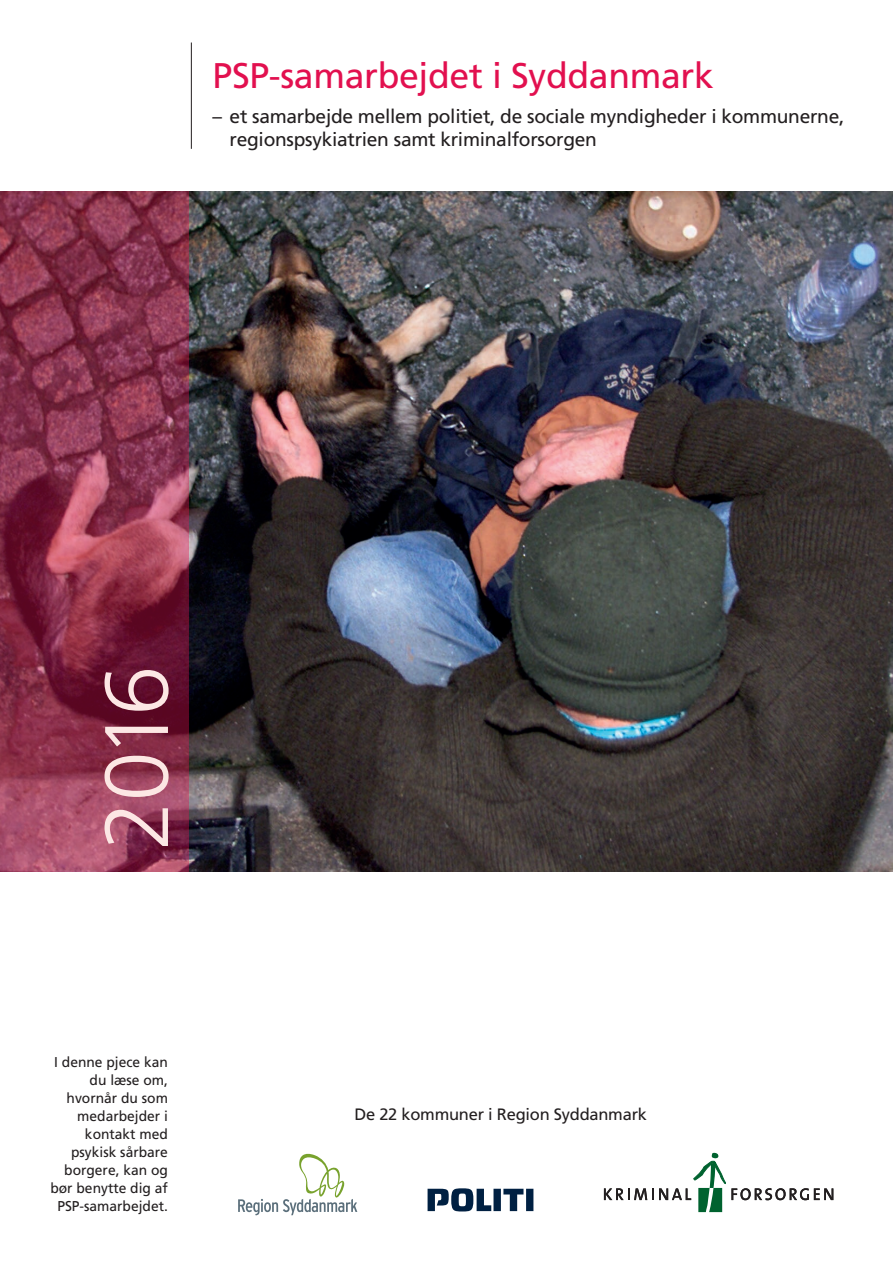
<style>
.page{position:relative;width:893px;height:1263px;background:#fff}
.page>*{position:absolute;margin:0;border:0;box-sizing:border-box;transform-origin:0 0}
.t1{font:300 90px "Frutiger";color:#fce7e4}
.t2{font:35.7px "Frutiger";letter-spacing:-.01em;color:#e2104f}
.t3{font:19.2px/23.2px "Frutiger";letter-spacing:-.015em;color:#231f20}
.t4{font:16.5px "Frutiger";letter-spacing:-.015em;color:#231f20}
.t5{font:14.25px/18px "Frutiger";color:#231f20;text-align:right}
</style>
<div class="page">
<img style="left:189px;top:191px;width:704px;height:681px">
<hr style="left:191px;top:43px;width:1px;height:106px;background:#231f20">
<svg style="left:238px;top:1153px;width:119px;height:62px"></svg>
<svg style="left:0;top:191px;width:189px;height:681px;background:#89334d"></svg>
<svg style="left:604px;top:1153px;width:229px;height:59px"></svg>
<svg style="left:428px;top:1188px;width:105px;height:23px"></svg>
<h2 class="t2" style="left:213px;top:55px;width:503px">PSP-samarbejdet i Syddanmark</h2>
<h3 class="t3" style="left:230px;top:105px;width:616px;text-indent:-17px">– et samarbejde mellem politiet, de sociale myndigheder i kommunerne, regionspsykiatrien samt kriminalforsorgen</h3>
<h1 class="t1" style="left:86px;top:850px;width:186px;rotate:-90deg">2016</h1>
<p class="t5" style="left:50px;top:1053px;width:119px">I denne pjece kan du læse om, hvornår du som medarbejder i kontakt med psykisk sårbare borgere, kan og bør benytte dig af<br>PSP-samarbejdet.</p>
<p class="t4" style="left:354px;top:1105px;width:294px">De 22 kommuner i Region Syddanmark</p>
</div>
